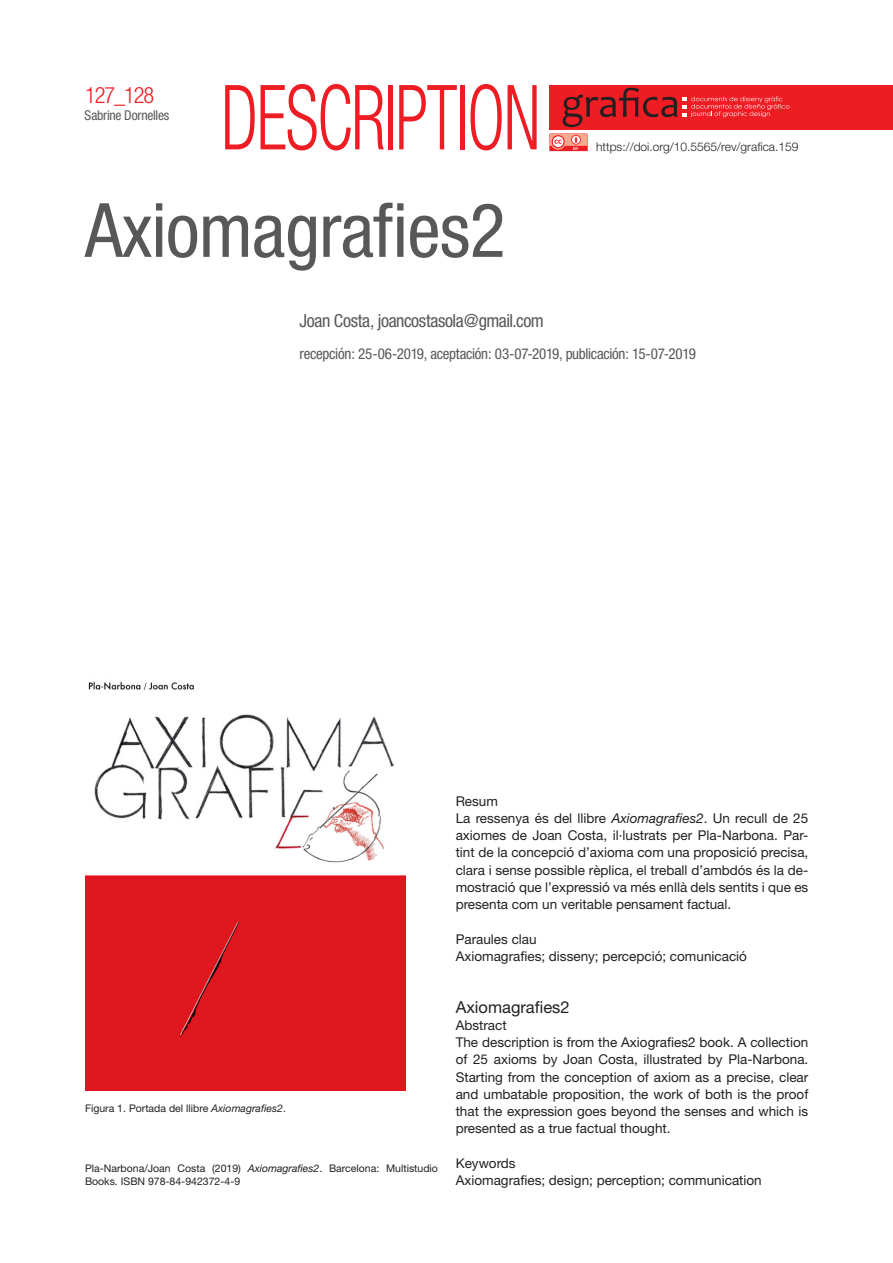
<style>
.page{position:relative;width:893px;height:1263px;background:#fff}
.page>*{position:absolute;margin:0;border:0;box-sizing:border-box;transform-origin:0 0}
.Notas{font:300 condensed 90px "Helvetica Neue";letter-spacing:-.02em;color:#ee1d23;scale:.76 1}
.titular{font:condensed 75px "Helvetica Neue";letter-spacing:-.01em;color:#57585a}
.Notas-2{font:300 condensed 22.5px "Helvetica Neue";letter-spacing:-.05em;color:#ee1d23}
.Autor{font:condensed 18px "Helvetica Neue";letter-spacing:-.025em;color:#57585a}
.Ladillos_3{font:16.5px "Helvetica Neue";color:#231f20}
.Autor-2{font:condensed 15px "Helvetica Neue";letter-spacing:-.02em;color:#57585a}
.Ladillos_3-2{font:13.5px/17.2px "Helvetica Neue";color:#231f20;text-align:justify}
.Autor-3{font:condensed 13.5px "Helvetica Neue";letter-spacing:-.015em;color:#57585a}
.t1{font:300 12px "Helvetica Neue";color:#231f20}
.Ladillos_3-3{font:10.5px/13.5px "Helvetica Neue";color:#231f20}
.s1{font-style:italic}
</style>
<div class="page">
<div style="left:549px;top:85px;width:344px;height:44px;background:#ee1d23"></div>
<svg style="left:563px;top:88px;width:226px;height:39px"></svg>
<svg style="left:549px;top:133px;width:39px;height:18px"></svg>
<img style="left:85px;top:681px;width:320px;height:409px">
<p class="Notas-2" style="left:85px;top:82px;width:71px">127_128</p>
<p class="Notas" style="left:221px;top:66px;width:421px">DESCRIPTION</p>
<p class="Autor-3" style="left:85px;top:107px;width:86px">Sabrine Dornelles</p>
<p class="titular" style="left:85px;top:187px;width:422px">Axiomagrafies2</p>
<p class="t1" style="left:596px;top:140px;width:204px">https://doi.org/10.5565/rev/grafica.159</p>
<p class="Autor" style="left:300px;top:310px;width:246px">Joan Costa, joancostasola@gmail.com</p>
<p class="Autor-2" style="left:300px;top:345px;width:398px">recepción: 25-06-2019, aceptación: 03-07-2019, publicación: 15-07-2019</p>
<p class="Ladillos_3-3" style="left:85px;top:1101px;width:202px">Figura 1. Portada del llibre <span class="s1">Axiomagrafies2</span>.</p>
<p class="Ladillos_3-3" style="left:85px;top:1161px;width:354px">Pla-Narbona/Joan Costa (2019) <span class="s1">Axiomagrafies2</span>. Barcelona: Multistudio<br>Books. ISBN 978-84-942372-4-9</p>
<p class="Ladillos_3-2" style="left:456px;top:792px;width:44px">Resum</p>
<p class="Ladillos_3-2" style="left:456px;top:809px;width:354px">La ressenya és del llibre <span class="s1">Axiomagrafies2</span>. Un recull de 25 axiomes de Joan Costa, il·lustrats per Pla-Narbona. Par&shy;tint de la concepció d’axioma com una proposició precisa, clara i sense possible rèplica, el treball d’ambdós és la de&shy;mostració que l’expressió va més enllà dels sentits i que es presenta com un veritable pensament factual.</p>
<p class="Ladillos_3-2" style="left:456px;top:930px;width:82px">Paraules clau</p>
<p class="Ladillos_3-2" style="left:456px;top:947px;width:293px">Axiomagrafies; disseny; percepció; comunicació</p>
<p class="Ladillos_3" style="left:456px;top:997px;width:115px">Axiomagrafies2</p>
<p class="Ladillos_3-2" style="left:456px;top:1016px;width:53px">Abstract</p>
<p class="Ladillos_3-2" style="left:456px;top:1033px;width:354px">The description is from the Axiografies2 book. A collection of 25 axioms by Joan Costa, illustrated by Pla-Narbona.<br>Starting from the conception of axiom as a precise, clear and umbatable proposition, the work of both is the proof that the expression goes beyond the senses and which is presented as a true factual thought.</p>
<p class="Ladillos_3-2" style="left:456px;top:1154px;width:61px">Keywords</p>
<p class="Ladillos_3-2" style="left:456px;top:1171px;width:308px">Axiomagrafies; design; perception; communication</p>
</div>
